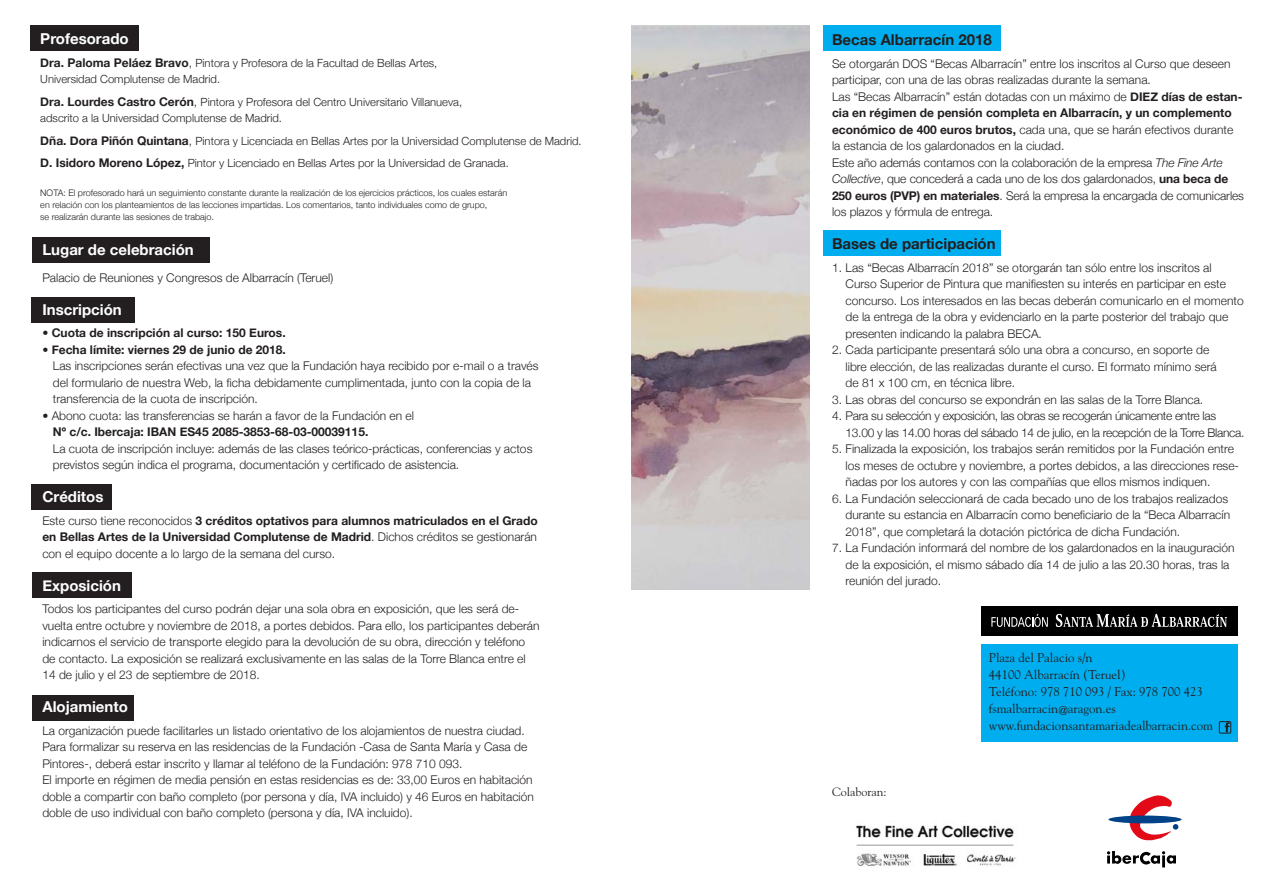
<style>
.page{position:relative;width:1263px;height:893px;background:#fff}
.page>*{position:absolute;margin:0;border:0;box-sizing:border-box;transform-origin:0 0}
.t1{font:700 15px "Helvetica Neue";color:#fff}
.t2{font:700 15px "Helvetica Neue";color:#231f20}
.t3{font:12.75px "Goudy";color:#231f20}
.t4{font:300 12px/16.5px "Helvetica Neue";color:#231f20}
.t5{font:300 12px/16.5px "Helvetica Neue";letter-spacing:-.025em;color:#231f20}
.t6{font:700 12px "Helvetica Neue";color:#231f20}
.t7{font:12px "Goudy";color:#231f20}
.t8{font:300 11.25px "Helvetica Neue";color:#231f20}
.t9{font:300 9px "Helvetica Neue";color:#231f20}
.s1{font-weight:700;font-size:12px}
.s2{font-size:12px}
.s3{font-weight:300}
.s4{font-weight:700}
.s5{font-style:italic}
</style>
<div class="page">
<div style="left:32px;top:237px;width:178px;height:26px;background:#231f20"></div>
<div style="left:32px;top:297px;width:103px;height:26px;background:#231f20"></div>
<div style="left:32px;top:484px;width:80px;height:26px;background:#231f20"></div>
<div style="left:32px;top:572px;width:100px;height:26px;background:#231f20"></div>
<div style="left:32px;top:695px;width:102px;height:26px;background:#231f20"></div>
<div style="left:30px;top:26px;width:109px;height:25px;background:#231f20"></div>
<div style="left:824px;top:26px;width:177px;height:25px;background:#00aeef"></div>
<div style="left:824px;top:230px;width:177px;height:26px;background:#00aeef"></div>
<svg style="left:1129px;top:795px;width:49px;height:45px"></svg>
<div style="left:1108px;top:815px;width:73px;height:8px;background:#004287;border-radius:50%"></div>
<svg style="left:1107px;top:851px;width:69px;height:16px"></svg>
<div style="left:981px;top:644px;width:256px;height:98px;background:#00aeef"></div>
<div style="left:1219px;top:721px;width:12px;height:12px;border:1px solid #231f20"></div>
<svg style="left:1225px;top:722px;width:5px;height:10px"></svg>
<div style="left:981px;top:606px;width:256px;height:30px;background:#000"></div>
<svg style="left:991px;top:614px;width:57px;height:13px"></svg>
<svg style="left:1056px;top:614px;width:171px;height:13px"></svg>
<img style="left:631px;top:26px;width:178px;height:564px">
<img style="left:856px;top:825px;width:160px;height:41px">
<p class="t1" style="left:40px;top:30px;width:90px">Profesorado</p>
<p class="t8" style="left:40px;top:56px;width:399px"><span class="s1">Dra. Paloma Peláez Bravo</span><span class="s2">,</span> Pintora y Profesora de la Facultad de Bellas Artes,</p>
<p class="t8" style="left:40px;top:73px;width:181px">Universidad Complutense de Madrid.</p>
<p class="t8" style="left:40px;top:95px;width:423px"><span class="s1">Dra. Lourdes Castro Cerón</span><span class="s2">,</span> Pintora y Profesora del Centro Universitario Villanueva,</p>
<p class="t8" style="left:40px;top:112px;width:243px">adscrito a la Universidad Complutense de Madrid.</p>
<p class="t8" style="left:40px;top:134px;width:543px"><span class="s1">Dña. Dora Piñón Quintana</span><span class="s2">,</span> Pintora y Licenciada en Bellas Artes por la Universidad Complutense de Madrid.</p>
<p class="t8" style="left:40px;top:157px;width:470px"><span class="s1">D. Isidoro Moreno López,</span> Pintor y Licenciado en Bellas Artes por la Universidad de Granada.</p>
<p class="t9" style="left:40px;top:187px;width:468px">NOTA: El profesorado hará un seguimiento constante durante la realización de los ejercicios prácticos, los cuales estarán</p>
<p class="t9" style="left:40px;top:199px;width:449px">en relación con los planteamientos de las lecciones impartidas. Los comentarios, tanto individuales como de grupo,</p>
<p class="t9" style="left:40px;top:211px;width:175px">se realizarán durante las sesiones de trabajo.</p>
<p class="t1" style="left:42px;top:240px;width:153px">Lugar de celebración</p>
<p class="t4" style="left:42px;top:269px;width:292px">Palacio de Reuniones y Congresos de Albarracín (Teruel)</p>
<p class="t1" style="left:42px;top:300px;width:81px">Inscripción</p>
<p class="t6" style="left:42px;top:325px;width:245px"><span class="s3">•</span> Cuota de inscripción al curso: 150 Euros.</p>
<p class="t6" style="left:42px;top:342px;width:245px"><span class="s3">•</span> Fecha límite: viernes 29 de junio de 2018.</p>
<p class="t4" style="left:53px;top:357px;width:487px">Las inscripciones serán efectivas una vez que la Fundación haya recibido por e-mail o a través del formulario de nuestra Web, la ficha debidamente cumplimentada, junto con la copia de la transferencia de la cuota de inscripción.</p>
<p class="t4" style="left:53px;top:407px;width:362px;text-indent:-10px">• Abono cuota: las transferencias se harán a favor de la Fundación en el<br><span class="s4">Nº c/c. Ibercaja: IBAN ES45 2085-3853-68-03-00039115.</span></p>
<p class="t4" style="left:53px;top:440px;width:481px">La cuota de inscripción incluye: además de las clases teórico-prácticas, conferencias y actos previstos según indica el programa, documentación y certificado de asistencia.</p>
<p class="t1" style="left:42px;top:487px;width:63px">Créditos</p>
<p class="t4" style="left:42px;top:512px;width:497px;text-align:justify">Este curso tiene reconocidos <span class="s4">3 créditos optativos para alumnos matriculados en el Grado en Bellas Artes de la Universidad Complutense de Madrid</span>. Dichos créditos se gestionarán con el equipo docente a lo largo de la semana del curso.</p>
<p class="t1" style="left:42px;top:576px;width:80px">Exposición</p>
<p class="t4" style="left:42px;top:600px;width:499px">Todos los participantes del curso podrán dejar una sola obra en exposición, que les será de&shy;vuelta entre octubre y noviembre de 2018, a portes debidos. Para ello, los participantes deberán indicarnos el servicio de transporte elegido para la devolución de su obra, dirección y teléfono de contacto. La exposición se realizará exclusivamente en las salas de la Torre Blanca entre el 14 de julio y el 23 de septiembre de 2018.</p>
<p class="t1" style="left:42px;top:697px;width:87px">Alojamiento</p>
<p class="t4" style="left:42px;top:722px;width:486px">La organización puede facilitarles un listado orientativo de los alojamientos de nuestra ciudad.<br>Para formalizar su reserva en las residencias de la Fundación -Casa de Santa María y Casa de<br>Pintores-, deberá estar inscrito y llamar al teléfono de la Fundación: 978 710 093.</p>
<p class="t4" style="left:42px;top:771px;width:493px;text-align:justify">El importe en régimen de media pensión en estas residencias es de: 33,00 Euros en habitación doble a compartir con baño completo (por persona y día, IVA incluido) y 46 Euros en habitación doble de uso individual con baño completo (persona y día, IVA incluido).</p>
<p class="t2" style="left:832px;top:31px;width:161px">Becas Albarracín 2018</p>
<p class="t4" style="left:832px;top:55px;width:400px">Se otorgarán DOS “Becas Albarracín” entre los inscritos al Curso que deseen participar, con una de las obras realizadas durante la semana.</p>
<p class="t4" style="left:832px;top:88px;width:412px">Las “Becas Albarracín” están dotadas con un máximo de <span class="s4">DIEZ días de estan&shy;cia en régimen de pensión completa en Albarracín, y un complemento económico de 400 euros brutos,</span> cada una, que se harán efectivos durante la estancia de los galardonados en la ciudad.</p>
<p class="t4" style="left:832px;top:154px;width:413px">Este año además contamos con la colaboración de la empresa <span class="s5">The Fine Arte Collective</span>, que concederá a cada uno de los dos galardonados, <span class="s4">una beca de 250 euros (PVP) en materiales</span>. Será la empresa la encargada de comunicarles los plazos y fórmula de entrega.</p>
<p class="t2" style="left:832px;top:235px;width:165px">Bases de participación</p>
<p class="t4" style="left:845px;top:259px;width:400px;text-indent:-14px">1. Las “Becas Albarracín 2018” se otorgarán tan sólo entre los inscritos al Curso Superior de Pintura que manifiesten su interés en participar en este concurso. Los interesados en las becas deberán comunicarlo en el momento de la entrega de la obra y evidenciarlo en la parte posterior del trabajo que presenten indicando la palabra BECA.</p>
<p class="t4" style="left:845px;top:341px;width:373px;text-indent:-13px">2. Cada participante presentará sólo una obra a concurso, en soporte de libre elección, de las realizadas durante el curso. El formato mínimo será de 81 x 100 cm, en técnica libre.</p>
<p class="t4" style="left:832px;top:391px;width:373px">3. Las obras del concurso se expondrán en las salas de la Torre Blanca.</p>
<p class="t5" style="left:845px;top:407px;width:400px;text-indent:-14px">4. Para su selección y exposición, las obras se recogerán únicamente entre las<br>13.00 y las 14.00 horas del sábado 14 de julio, en la recepción de la Torre Blanca.</p>
<p class="t4" style="left:845px;top:440px;width:395px;text-indent:-14px">5. Finalizada la exposición, los trabajos serán remitidos por la Fundación entre los meses de octubre y noviembre, a portes debidos, a las direcciones rese&shy;ñadas por los autores y con las compañías que ellos mismos indiquen.</p>
<p class="t4" style="left:845px;top:490px;width:386px;text-indent:-14px">6. La Fundación seleccionará de cada becado uno de los trabajos realizados durante su estancia en Albarracín como beneficiario de la “Beca Albarracín<br>2018”, que completará la dotación pictórica de dicha Fundación.</p>
<p class="t4" style="left:845px;top:539px;width:391px;text-indent:-14px">7. La Fundación informará del nombre de los galardonados en la inauguración de la exposición, el mismo sábado día 14 de julio a las 20.30 horas, tras la reunión del jurado.</p>
<p class="t7" style="left:832px;top:784px;width:56px">Colaboran:</p>
<p class="t3" style="left:989px;top:650px;width:105px">Plaza del Palacio s/n</p>
<p class="t3" style="left:989px;top:667px;width:138px">44100 Albarracín (Teruel)</p>
<p class="t3" style="left:989px;top:684px;width:215px">Teléfono: 978 710 093 / Fax: 978 700 423</p>
<p class="t3" style="left:989px;top:701px;width:128px">fsmalbarracin@aragon.es</p>
<p class="t3" style="left:989px;top:718px;width:226px">www.fundacionsantamariadealbarracin.com</p>
</div>
